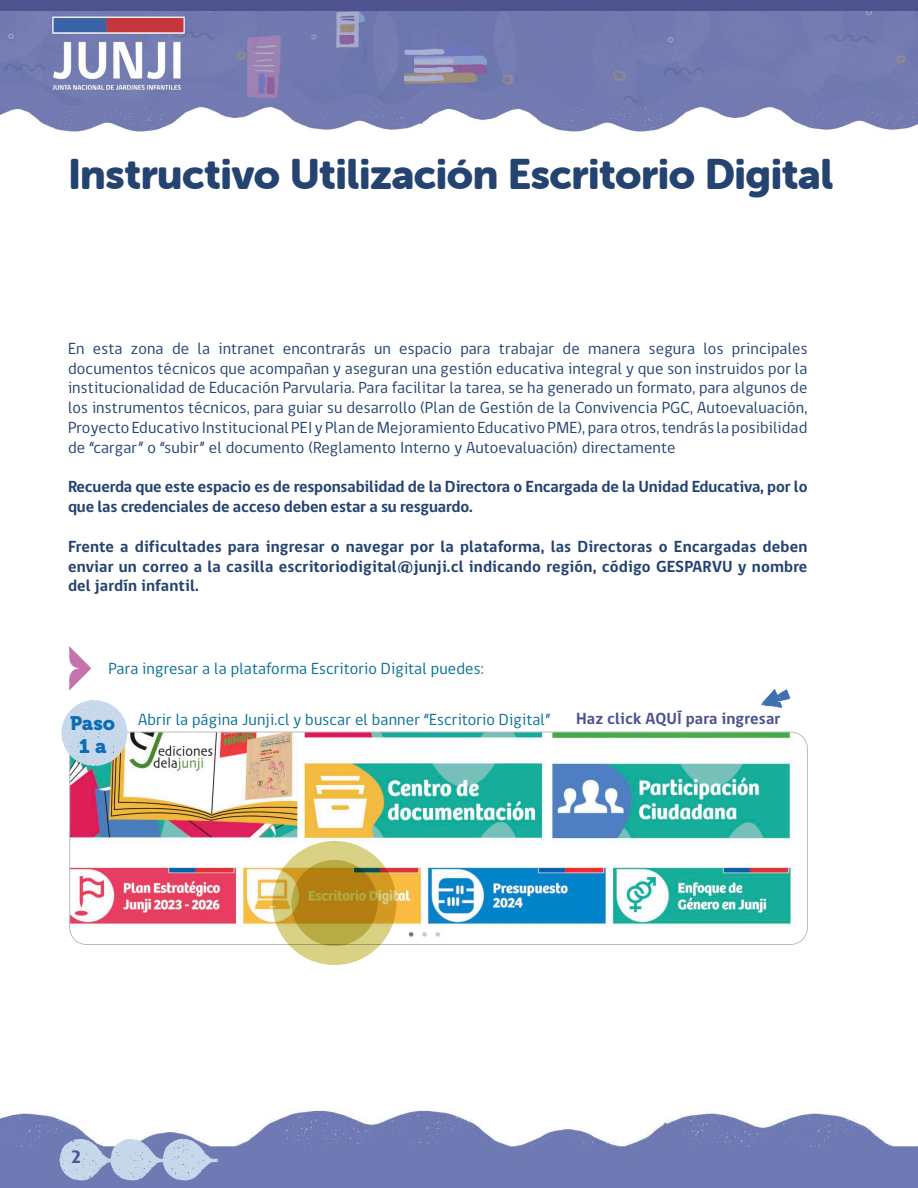
<style>
.page{position:relative;width:918px;height:1188px;background:#fff}
.page>*{position:absolute;margin:0;border:0;box-sizing:border-box;transform-origin:0 0}
.t1{font:42px "Museo Sans Rounded 900";letter-spacing:-.01em;color:#244370}
.t2{font:19.35px/23.2px "Museo 900";color:#0d6cb6;text-align:center}
.t3{font:700 18px "Dax";color:#4e528f}
.t4{font:16.5px/19.8px "gob CL";letter-spacing:.01em;color:#244370;text-align:justify}
.t5{font:700 16.5px/19.8px "gob CL";letter-spacing:-.01em;color:#244370}
.t6{font:16.5px "gob CL";letter-spacing:.01em;color:#087094}
.t7{font:700 16.5px "gob CL";letter-spacing:.01em;color:#4e528f}
</style>
<div class="page">
<img style="left:1px;top:1109px;width:917px;height:79px">
<img style="left:0;top:11px;width:917px;height:121px">
<svg style="left:60px;top:1139px;width:158px;height:41px"></svg>
<img style="left:917px;top:11px;width:1px;height:114px">
<div style="left:0;top:0;width:918px;height:11px;background:#4e528f"></div>
<svg style="left:69px;top:646px;width:22px;height:44px"></svg>
<img style="left:71px;top:732px;width:736px;height:213px">
<div style="left:69px;top:732px;width:739px;height:213px;border:1px solid #bcbdc0;border-radius:17px"></div>
<svg style="left:61px;top:700px;width:67px;height:66px"></svg>
<svg style="left:761px;top:689px;width:29px;height:19px"></svg>
<svg style="left:273px;top:842px;width:123px;height:122px;fill:#d9d184"></svg>
<svg style="left:292px;top:860px;width:85px;height:86px;fill:#b37e11"></svg>
<p class="t1" style="left:68px;top:151px;width:767px">Instructivo Utilización Escritorio Digital</p>
<p class="t4" style="left:68px;top:339px;width:741px">En esta zona de la intranet encontrarás un espacio para trabajar de manera segura los principales documentos técnicos que acompañan y aseguran una gestión educativa integral y que son instruidos por la institucionalidad de Educación Parvularia. Para facilitar la tarea, se ha generado un formato, para algunos de los instrumentos técnicos, para guiar su desarrollo (Plan de Gestión de la Convivencia PGC, Autoevaluación, Proyecto Educativo Institucional PEI y Plan de Mejoramiento Educativo PME), para otros, tendrás la posibilidad de “cargar” o “subir” el documento (Reglamento Interno y Autoevaluación) directamente</p>
<p class="t5" style="left:68px;top:477px;width:741px">Recuerda que este espacio es de responsabilidad de la Directora o Encargada de la Unidad Educativa, por lo que las credenciales de acceso deben estar a su resguardo.</p>
<p class="t5" style="left:68px;top:537px;width:741px;text-align:justify">Frente a dificultades para ingresar o navegar por la plataforma, las Directoras o Encargadas deben enviar un correo a la casilla escritoriodigital@junji.cl indicando región, código GESPARVU y nombre del jardín infantil.</p>
<p class="t6" style="left:108px;top:658px;width:377px">Para ingresar a la plataforma Escritorio Digital puedes:</p>
<p class="t2" style="left:70px;top:712px;width:46px">Paso<br>1 a</p>
<p class="t6" style="left:138px;top:709px;width:414px">Abrir la página Junji.cl y buscar el banner “Escritorio Digital”</p>
<p class="t7" style="left:576px;top:707px;width:206px">Haz click AQUÍ para ingresar</p>
<p class="t3" style="left:71px;top:1147px;width:12px">2</p>
</div>
